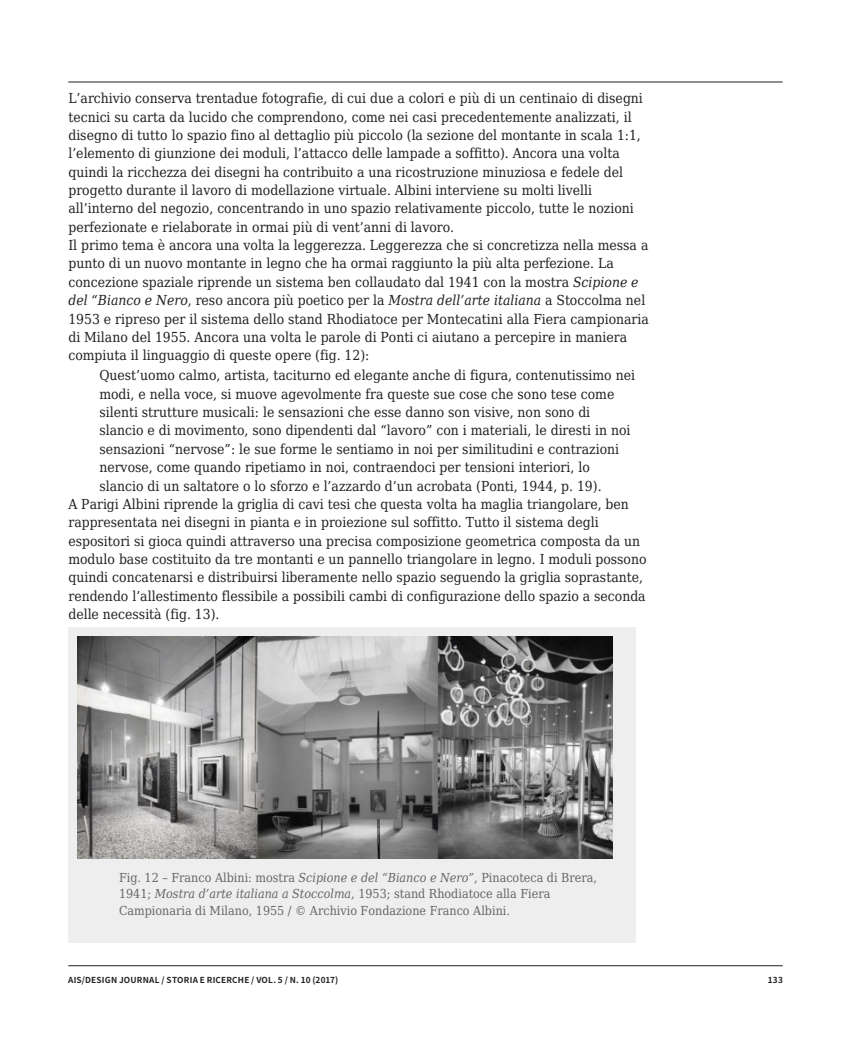
<style>
.page{position:relative;width:851px;height:1063px;background:#fff}
.page>*{position:absolute;margin:0;border:0;box-sizing:border-box;transform-origin:0 0}
.t1{font:13.8px/18.3px "DejaVu Serif Condensed";color:#231f20}
.t2{font:12.45px/16.5px "DejaVu Serif Condensed";color:#666}
.t3{font:700 8.25px "Noto Sans SC";letter-spacing:.025em;color:#231f20}
.s1{font-style:italic}
</style>
<div class="page">
<hr style="left:68px;top:82px;width:714px;height:1px;background:#231f20">
<hr style="left:68px;top:965px;width:714px;height:1px;background:#231f20">
<div style="left:68px;top:628px;width:567px;height:315px;background:#eee"></div>
<img style="left:78px;top:637px;width:534px;height:222px">
<p class="t1" style="left:68px;top:89px;width:582px">L’archivio conserva trentadue fotografie, di cui due a colori e più di un centinaio di disegni tecnici su carta da lucido che comprendono, come nei casi precedentemente analizzati, il disegno di tutto lo spazio fino al dettaglio più piccolo (la sezione del montante in scala 1:1, l’elemento di giunzione dei moduli, l’attacco delle lampade a soffitto). Ancora una volta quindi la ricchezza dei disegni ha contribuito a una ricostruzione minuziosa e fedele del progetto durante il lavoro di modellazione virtuale. Albini interviene su molti livelli all’interno del negozio, concentrando in uno spazio relativamente piccolo, tutte le nozioni perfezionate e rielaborate in ormai più di vent’anni di lavoro.<br>Il primo tema è ancora una volta la leggerezza. Leggerezza che si concretizza nella messa a punto di un nuovo montante in legno che ha ormai raggiunto la più alta perfezione. La concezione spaziale riprende un sistema ben collaudato dal 1941 con la mostra <span class="s1">Scipione e del “Bianco e Nero</span>, reso ancora più poetico per la <span class="s1">Mostra dell’arte italiana</span> a Stoccolma nel 1953 e ripreso per il sistema dello stand Rhodiatoce per Montecatini alla Fiera campionaria di Milano del 1955. Ancora una volta le parole di Ponti ci aiutano a percepire in maniera compiuta il linguaggio di queste opere (fig. 12):</p>
<p class="t1" style="left:99px;top:366px;width:537px">Quest’uomo calmo, artista, taciturno ed elegante anche di figura, contenutissimo nei</p>
<p class="t1" style="left:99px;top:384px;width:516px">modi, e nella voce, si muove agevolmente fra queste sue cose che sono tese come</p>
<p class="t1" style="left:99px;top:403px;width:492px">silenti strutture musicali: le sensazioni che esse danno son visive, non sono di</p>
<p class="t1" style="left:99px;top:421px;width:532px">slancio e di movimento, sono dipendenti dal “lavoro” con i materiali, le diresti in noi</p>
<p class="t1" style="left:99px;top:439px;width:521px">sensazioni “nervose”: le sue forme le sentiamo in noi per similitudini e contrazioni</p>
<p class="t1" style="left:99px;top:458px;width:492px">nervose, come quando ripetiamo in noi, contraendoci per tensioni interiori, lo</p>
<p class="t1" style="left:99px;top:476px;width:503px">slancio di un saltatore o lo sforzo e l’azzardo d’un acrobata (Ponti, 1944, p. 19).</p>
<p class="t1" style="left:68px;top:494px;width:562px">A Parigi Albini riprende la griglia di cavi tesi che questa volta ha maglia triangolare, ben</p>
<p class="t1" style="left:68px;top:513px;width:531px">rappresentata nei disegni in pianta e in proiezione sul soffitto. Tutto il sistema degli</p>
<p class="t1" style="left:68px;top:531px;width:573px">espositori si gioca quindi attraverso una precisa composizione geometrica composta da un</p>
<p class="t1" style="left:68px;top:550px;width:579px">modulo base costituito da tre montanti e un pannello triangolare in legno. I moduli possono</p>
<p class="t1" style="left:68px;top:568px;width:576px">quindi concatenarsi e distribuirsi liberamente nello spazio seguendo la griglia soprastante,</p>
<p class="t1" style="left:68px;top:586px;width:578px">rendendo l’allestimento flessibile a possibili cambi di configurazione dello spazio a seconda</p>
<p class="t1" style="left:68px;top:605px;width:153px">delle necessità (fig. 13).</p>
<p class="t2" style="left:119px;top:869px;width:479px">Fig. 12 – Franco Albini: mostra <span class="s1">Scipione e del “Bianco e Nero”</span>, Pinacoteca di Brera,<br>1941; <span class="s1">Mostra d’arte italiana a Stoccolma</span>, 1953; stand Rhodiatoce alla Fiera<br>Campionaria di Milano, 1955 / © Archivio Fondazione Franco Albini.</p>
<p class="t3" style="left:68px;top:975px;width:271px">AIS/DESIGN JOURNAL / STORIA E RICERCHE / VOL. 5 / N. 10 (2017)</p>
<p class="t3" style="left:767px;top:975px;width:17px">133</p>
</div>
